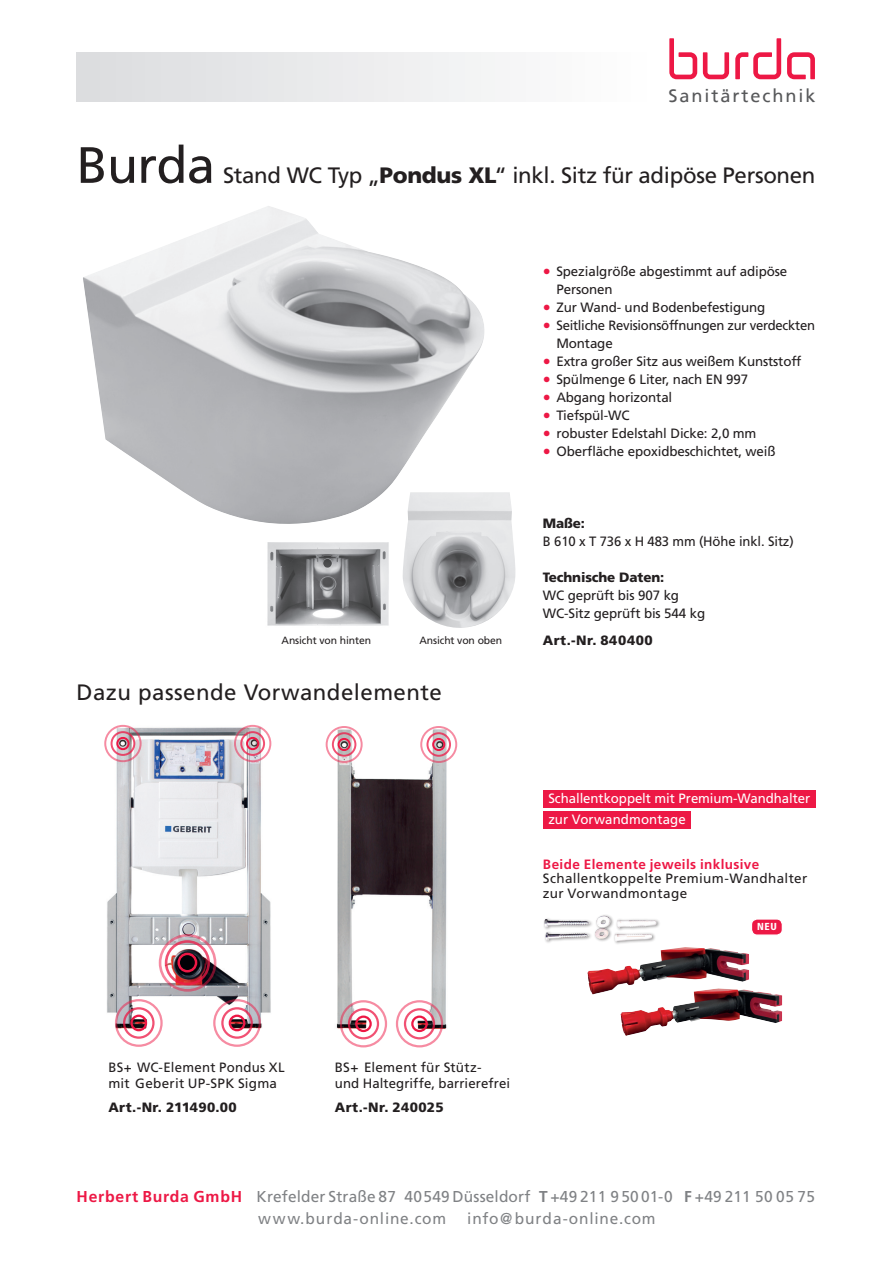
<style>
.page{position:relative;width:893px;height:1263px;background:#fff}
.page>*{position:absolute;margin:0;border:0;box-sizing:border-box;transform-origin:0 0}
.t1{font:51px "Frutiger LT Std";letter-spacing:-.015em;color:#231f20}
.t2{font:22.35px "Frutiger LT Std";letter-spacing:-.015em;color:#231f20}
.t3{font:22.35px "Frutiger LT Std";letter-spacing:.02em;color:#231f20}
.t4{font:18.15px "Frutiger";letter-spacing:.105em;color:#57585a}
.t5{font:15.75px/21.6px "Frutiger LT Std";letter-spacing:.01em;color:#808285}
.t6{font:15.75px "Frutiger LT Std";letter-spacing:.05em;color:#808285}
.t7{font:13.5px/18px "Frutiger LT Std";letter-spacing:-.01em;color:#231f20}
.t8{font:13.5px/21px "Frutiger LT Std";letter-spacing:-.005em;color:#fff}
.t9{font:13.5px/14.7px "Frutiger LT Std";letter-spacing:.03em;color:#231f20}
.t10{font:13.5px/15.6px "Frutiger LT Std";letter-spacing:.01em;color:#231f20}
.t11{font:13.5px/15.6px "Frutiger LT Std";letter-spacing:.02em;color:#231f20}
.t12{font:900 13.5px "Frutiger LT Std";letter-spacing:.01em;color:#231f20}
.t13{font:700 13.5px "Frutiger LT Std";letter-spacing:.03em;color:#ed1845}
.t14{font:900 13.5px "Frutiger LT Std";letter-spacing:-.01em;color:#231f20}
.t15{font:900 13.5px "Frutiger LT Std";letter-spacing:.035em;color:#231f20}
.t16{font:10.5px "Frutiger LT Std";letter-spacing:-.01em;color:#231f20}
.t17{font:900 condensed 10.2px "Frutiger LT Std";color:#fff}
.s1{font-weight:900}
.s2{font-size:15.9px;color:#ed1845}
.s3{font-weight:700;color:#ed1845}
.s4{font-weight:700}
</style>
<div class="page">
<div style="left:77px;top:52px;width:578px;height:50px;background:linear-gradient(to right,#dbdcde,#fff)"></div>
<svg style="left:703px;top:52px;width:26px;height:27px"></svg>
<svg style="left:669px;top:38px;width:28px;height:41px"></svg>
<svg style="left:735px;top:38px;width:46px;height:41px"></svg>
<svg style="left:787px;top:52px;width:28px;height:27px"></svg>
<img style="left:587px;top:947px;width:195px;height:89px">
<div style="left:542px;top:913px;width:118px;height:32px;background:#231f20;opacity:.5"></div>
<img style="left:544px;top:916px;width:111px;height:12px">
<div style="left:751px;top:919px;width:31px;height:16px;background:#ed1845;border-radius:6px"></div>
<div style="left:751px;top:918px;width:32px;height:18px;border:1px solid #fff;border-radius:6px"></div>
<div style="left:543px;top:790px;width:272px;height:17px;background:#ed1845"></div>
<div style="left:543px;top:811px;width:148px;height:17px;background:#ed1845"></div>
<img style="left:107px;top:724px;width:165px;height:316px">
<div style="left:240px;top:731px;width:25px;height:25px;border:2px solid #ed1845;border-radius:50%"></div>
<div style="left:246px;top:737px;width:13px;height:13px;border:2px solid #ed1845;border-radius:50%"></div>
<div style="left:234px;top:725px;width:37px;height:37px;border:2px solid #ed1845;border-radius:50%"></div>
<div style="left:111px;top:731px;width:24px;height:25px;border:2px solid #ed1845;border-radius:50%"></div>
<div style="left:116px;top:737px;width:14px;height:13px;border:2px solid #ed1845;border-radius:50%"></div>
<div style="left:104px;top:725px;width:38px;height:37px;border:2px solid #ed1845;border-radius:50%"></div>
<div style="left:123px;top:1007px;width:32px;height:32px;border:2px solid #ed1845;border-radius:50%"></div>
<div style="left:130px;top:1014px;width:17px;height:17px;border:2px solid #ed1845;border-radius:50%"></div>
<div style="left:115px;top:999px;width:48px;height:48px;border:2px solid #ed1845;border-radius:50%"></div>
<div style="left:221px;top:1007px;width:32px;height:32px;border:2px solid #ed1845;border-radius:50%"></div>
<div style="left:229px;top:1014px;width:16px;height:17px;border:2px solid #ed1845;border-radius:50%"></div>
<div style="left:213px;top:999px;width:48px;height:48px;border:2px solid #ed1845;border-radius:50%"></div>
<div style="left:159px;top:934px;width:57px;height:58px;border:3px solid #ed1845;border-radius:50%"></div>
<div style="left:165px;top:940px;width:45px;height:45px;border:3px solid #ed1845;border-radius:50%"></div>
<div style="left:177px;top:953px;width:20px;height:19px;border:2px solid #ed1845;border-radius:50%"></div>
<img style="left:325px;top:726px;width:127px;height:322px">
<div style="left:426px;top:732px;width:25px;height:25px;border:2px solid #ed1845;border-radius:50%"></div>
<div style="left:432px;top:738px;width:13px;height:13px;border:2px solid #ed1845;border-radius:50%"></div>
<div style="left:420px;top:726px;width:37px;height:37px;border:2px solid #ed1845;border-radius:50%"></div>
<div style="left:332px;top:732px;width:24px;height:25px;border:2px solid #ed1845;border-radius:50%"></div>
<div style="left:338px;top:738px;width:13px;height:13px;border:2px solid #ed1845;border-radius:50%"></div>
<div style="left:326px;top:726px;width:37px;height:37px;border:2px solid #ed1845;border-radius:50%"></div>
<div style="left:348px;top:1008px;width:31px;height:31px;border:2px solid #ed1845;border-radius:50%"></div>
<div style="left:355px;top:1015px;width:17px;height:17px;border:2px solid #ed1845;border-radius:50%"></div>
<div style="left:340px;top:1000px;width:47px;height:47px;border:2px solid #ed1845;border-radius:50%"></div>
<div style="left:404px;top:1008px;width:31px;height:31px;border:2px solid #ed1845;border-radius:50%"></div>
<div style="left:411px;top:1015px;width:17px;height:17px;border:2px solid #ed1845;border-radius:50%"></div>
<div style="left:396px;top:1000px;width:47px;height:47px;border:2px solid #ed1845;border-radius:50%"></div>
<img style="left:83px;top:206px;width:401px;height:318px">
<img style="left:402px;top:492px;width:114px;height:136px">
<img style="left:267px;top:542px;width:122px;height:84px">
<h3 class="t4" style="left:668px;top:85px;width:149px">Sanitärtechnik</h3>
<h1 class="t1" style="left:77px;top:135px;width:140px">Burda</h1>
<h2 class="t2" style="left:223px;top:162px;width:594px">Stand WC Typ „<span class="s1">Pondus XL</span>“ inkl. Sitz für adipöse Personen</h2>
<p class="t7" style="left:556px;top:262px;width:232px;text-indent:-14px"><span class="s2">•</span> Spezialgröße abgestimmt auf adipöse<br>Personen</p>
<p class="t7" style="left:543px;top:298px;width:224px"><span class="s2">•</span> Zur Wand- und Bodenbefestigung</p>
<p class="t7" style="left:556px;top:316px;width:260px;text-indent:-13px"><span class="s2">•</span> Seitliche Revisionsöffnungen zur verdeckten<br>Montage</p>
<p class="t7" style="left:543px;top:352px;width:260px"><span class="s2">•</span> Extra großer Sitz aus weißem Kunststoff</p>
<p class="t7" style="left:543px;top:370px;width:207px"><span class="s2">•</span> Spülmenge 6 Liter, nach EN 997</p>
<p class="t7" style="left:543px;top:388px;width:131px"><span class="s2">•</span> Abgang horizontal</p>
<p class="t7" style="left:543px;top:406px;width:88px"><span class="s2">•</span> Tiefspül-WC</p>
<p class="t7" style="left:543px;top:424px;width:215px"><span class="s2">•</span> robuster Edelstahl Dicke: 2,0 mm</p>
<p class="t7" style="left:543px;top:442px;width:234px"><span class="s2">•</span> Oberfläche epoxidbeschichtet, weiß</p>
<p class="t12" style="left:543px;top:515px;width:44px">Maße:</p>
<p class="t7" style="left:543px;top:532px;width:252px">B 610 x T 736 x H 483 mm (Höhe inkl. Sitz)</p>
<p class="t14" style="left:543px;top:569px;width:123px">Technische Daten:</p>
<p class="t7" style="left:543px;top:586px;width:164px">WC geprüft bis 907 kg<br>WC-Sitz geprüft bis 544 kg</p>
<p class="t16" style="left:282px;top:634px;width:91px">Ansicht von hinten</p>
<p class="t16" style="left:419px;top:634px;width:84px">Ansicht von oben</p>
<p class="t15" style="left:543px;top:632px;width:111px">Art.-Nr. 840400</p>
<h2 class="t3" style="left:77px;top:679px;width:367px">Dazu passende Vorwandelemente</h2>
<p class="t8" style="left:548px;top:788px;width:263px">Schallentkoppelt mit Premium-Wandhalter zur Vorwandmontage</p>
<p class="t13" style="left:543px;top:856px;width:218px">Beide Elemente jeweils inklusive</p>
<p class="t9" style="left:543px;top:871px;width:266px">Schallentkoppelte Premium-Wandhalter zur Vorwandmontage</p>
<p class="t17" style="left:757px;top:921px;width:21px">NEU</p>
<p class="t11" style="left:108px;top:1060px;width:178px">BS+ WC-Element Pondus XL mit Geberit UP-SPK Sigma</p>
<p class="t12" style="left:108px;top:1099px;width:130px">Art.-Nr. 211490.00</p>
<p class="t10" style="left:335px;top:1060px;width:177px">BS+ Element für Stütz-<br>und Haltegriffe, barrierefrei</p>
<p class="t12" style="left:335px;top:1099px;width:110px">Art.-Nr. 240025</p>
<p class="t5" style="left:258px;top:1186px;width:558px;text-indent:-182px"><span class="s3">Herbert Burda GmbH</span> Krefelder Straße 87 40549 Düsseldorf <span class="s4">T</span> +49 211 9 50 01-0 <span class="s4">F</span> +49 211 50 05 75 www.burda-online.com</p>
<p class="t6" style="left:467px;top:1209px;width:190px">info@burda-online.com</p>
</div>
